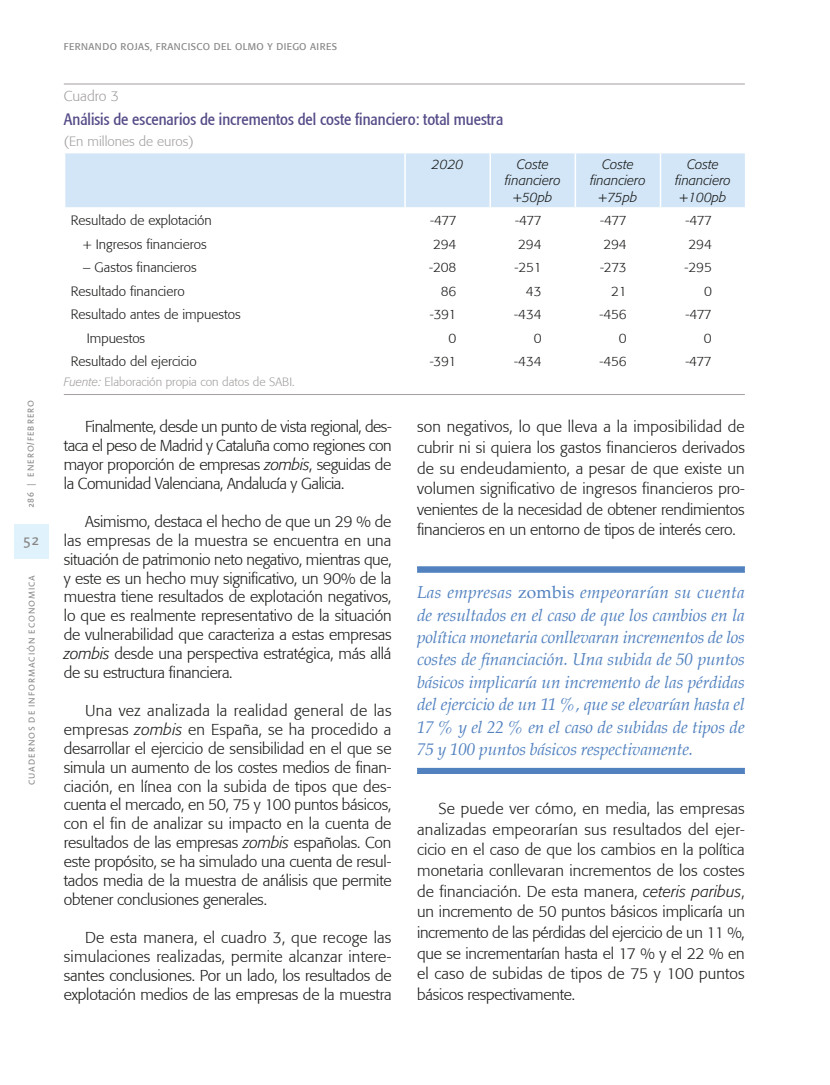
<style>
.page{position:relative;width:830px;height:1085px;background:#fff}
.page>*{position:absolute;margin:0;border:0;box-sizing:border-box;transform-origin:0 0}
.t1{font:italic 17.25px/22.4px "Palatino";letter-spacing:-.01em;color:#5181bf;text-align:justify}
.t2{font:condensed 16.5px "Formata";color:#564b87}
.t3{font:300 15.75px/18.9px "Formata";letter-spacing:-.015em;color:#1d1d1b;text-align:justify}
.t4{font:15px "Linotype Aroma";color:#878483}
.t5{font:300 14.25px "Formata";color:#a4a09f}
.t6{font:300 13.5px "Formata";color:#1d1d1b}
.t7{font:italic 300 13.5px/16.2px "Formata";color:#1d1d1b;text-align:center}
.t8{font:300 13.5px "Formata";color:#a4a09f}
.t9{font:300 12px "Formata";color:#a4a09f}
.t10{font:9.75px "Formata";letter-spacing:.04em;color:#878787}
.t11{font:9px "Linotype Aroma";letter-spacing:.1em;color:#878787}
.s1{font-style:italic}
.s2{font-style:normal}
</style>
<div class="page">
<div style="left:14px;top:524px;width:34px;height:34px;background:#e0f2fb"></div>
<div style="left:417px;top:566px;width:327px;height:6px;background:#5181bf"></div>
<div style="left:417px;top:767px;width:327px;height:6px;background:#5181bf"></div>
<hr style="left:64px;top:84px;width:680px;height:1px;background:#a4a09f">
<hr style="left:64px;top:394px;width:680px;height:1px;background:#a4a09f">
<div style="left:65px;top:153px;width:679px;height:54px;background:#d2e6f8"></div>
<hr style="left:404px;top:153px;width:1px;height:54px;background:#fff">
<hr style="left:489px;top:153px;width:1px;height:54px;background:#fff">
<hr style="left:574px;top:153px;width:2px;height:54px;background:#fff">
<hr style="left:659px;top:153px;width:2px;height:54px;background:#fff">
<p class="t11" style="left:25px;top:508px;width:110px;rotate:-90deg">286 | ENERO/FEBRERO</p>
<p class="t4" style="left:23px;top:530px;width:18px">52</p>
<p class="t11" style="left:26px;top:785px;width:212px;rotate:-90deg">CUADERNOS DE INFORMACIÓN ECONOMICA</p>
<p class="t10" style="left:64px;top:40px;width:275px">FERNANDO ROJAS, FRANCISCO DEL OLMO Y DIEGO AIRES</p>
<p class="t5" style="left:64px;top:88px;width:57px">Cuadro 3</p>
<p class="t2" style="left:64px;top:110px;width:440px">Análisis de escenarios de incrementos del coste financiero: total muestra</p>
<p class="t8" style="left:64px;top:133px;width:131px">(En millones de euros)</p>
<p class="t7" style="left:431px;top:156px;width:33px">2020</p>
<p class="t7" style="left:504px;top:156px;width:57px">Coste financiero +50pb</p>
<p class="t7" style="left:589px;top:156px;width:57px">Coste financiero +75pb</p>
<p class="t7" style="left:674px;top:156px;width:57px">Coste financiero +100pb</p>
<p class="t6" style="left:71px;top:212px;width:142px">Resultado de explotación</p>
<p class="t6" style="left:430px;top:212px;width:28px">-477</p>
<p class="t6" style="left:515px;top:212px;width:28px">-477</p>
<p class="t6" style="left:600px;top:212px;width:28px">-477</p>
<p class="t6" style="left:685px;top:212px;width:28px">-477</p>
<p class="t6" style="left:83px;top:236px;width:125px">+ Ingresos financieros</p>
<p class="t6" style="left:433px;top:236px;width:25px">294</p>
<p class="t6" style="left:518px;top:236px;width:25px">294</p>
<p class="t6" style="left:603px;top:236px;width:25px">294</p>
<p class="t6" style="left:688px;top:236px;width:25px">294</p>
<p class="t6" style="left:83px;top:259px;width:115px">– Gastos financieros</p>
<p class="t6" style="left:429px;top:259px;width:29px">-208</p>
<p class="t6" style="left:514px;top:259px;width:29px">-251</p>
<p class="t6" style="left:599px;top:259px;width:28px">-273</p>
<p class="t6" style="left:684px;top:259px;width:29px">-295</p>
<p class="t6" style="left:71px;top:283px;width:115px">Resultado financiero</p>
<p class="t6" style="left:440px;top:283px;width:17px">86</p>
<p class="t6" style="left:525px;top:283px;width:17px">43</p>
<p class="t6" style="left:611px;top:283px;width:17px">21</p>
<p class="t6" style="left:703px;top:283px;width:9px">0</p>
<p class="t6" style="left:71px;top:306px;width:171px">Resultado antes de impuestos</p>
<p class="t6" style="left:429px;top:306px;width:28px">-391</p>
<p class="t6" style="left:514px;top:306px;width:29px">-434</p>
<p class="t6" style="left:599px;top:306px;width:29px">-456</p>
<p class="t6" style="left:685px;top:306px;width:28px">-477</p>
<p class="t6" style="left:87px;top:330px;width:60px">Impuestos</p>
<p class="t6" style="left:448px;top:330px;width:9px">0</p>
<p class="t6" style="left:533px;top:330px;width:9px">0</p>
<p class="t6" style="left:618px;top:330px;width:9px">0</p>
<p class="t6" style="left:703px;top:330px;width:9px">0</p>
<p class="t6" style="left:71px;top:353px;width:127px">Resultado del ejercicio</p>
<p class="t6" style="left:429px;top:353px;width:28px">-391</p>
<p class="t6" style="left:514px;top:353px;width:29px">-434</p>
<p class="t6" style="left:599px;top:353px;width:29px">-456</p>
<p class="t6" style="left:685px;top:353px;width:28px">-477</p>
<p class="t9" style="left:64px;top:374px;width:232px"><span class="s1">Fuente:</span> Elaboración propia con datos de SABI.</p>
<p class="t3" style="left:64px;top:417px;width:329px;text-indent:21px">Finalmente, desde un punto de vista regional, des&shy;taca el peso de Madrid y Cataluña como regiones con mayor proporción de empresas <span class="s1">zombis</span>, seguidas de la Comunidad Valenciana, Andalucía y Galicia.</p>
<p class="t3" style="left:64px;top:512px;width:329px;text-indent:21px">Asimismo, destaca el hecho de que un 29 % de las empresas de la muestra se encuentra en una situación de patrimonio neto negativo, mientras que, y este es un hecho muy significativo, un 90% de la muestra tiene resultados de explotación negativos, lo que es realmente representativo de la situación de vulnerabilidad que caracteriza a estas empresas <span class="s1">zombis</span> desde una perspectiva estratégica, más allá de su estructura financiera.</p>
<p class="t3" style="left:64px;top:701px;width:329px;text-indent:21px">Una vez analizada la realidad general de las empresas <span class="s1">zombis</span> en España, se ha procedido a desarrollar el ejercicio de sensibilidad en el que se simula un aumento de los costes medios de finan&shy;ciación, en línea con la subida de tipos que des&shy;cuenta el mercado, en 50, 75 y 100 puntos básicos, con el fin de analizar su impacto en la cuenta de resultados de las empresas <span class="s1">zombis</span> españolas. Con este propósito, se ha simulado una cuenta de resul&shy;tados media de la muestra de análisis que permite obtener conclusiones generales.</p>
<p class="t3" style="left:64px;top:927px;width:329px;text-indent:21px">De esta manera, el cuadro 3, que recoge las simulaciones realizadas, permite alcanzar intere&shy;santes conclusiones. Por un lado, los resultados de explotación medios de las empresas de la muestra</p>
<p class="t3" style="left:417px;top:416px;width:329px;line-height:20.7px">son negativos, lo que lleva a la imposibilidad de cubrir ni si quiera los gastos financieros derivados de su endeudamiento, a pesar de que existe un volumen significativo de ingresos financieros pro&shy;venientes de la necesidad de obtener rendimientos financieros en un entorno de tipos de interés cero.</p>
<p class="t1" style="left:417px;top:580px;width:329px">Las empresas <span class="s2">zombis</span> empeorarían su cuenta de resultados en el caso de que los cambios en la política monetaria conllevaran incrementos de los costes de financiación. Una subida de 50 puntos básicos implicaría un incremento de las pérdidas del ejercicio de un 11 %, que se elevarían hasta el 17 % y el 22 % en el caso de subidas de tipos de 75 y 100 puntos básicos respectivamente.</p>
<p class="t3" style="left:417px;top:798px;width:329px;line-height:20.7px;text-indent:21px">Se puede ver cómo, en media, las empresas analizadas empeorarían sus resultados del ejer&shy;cicio en el caso de que los cambios en la política monetaria conllevaran incrementos de los costes de financiación. De esta manera, <span class="s1">ceteris paribus</span>, un incremento de 50 puntos básicos implicaría un incremento de las pérdidas del ejercicio de un 11 %, que se incrementarían hasta el 17 % y el 22 % en el caso de subidas de tipos de 75 y 100 puntos básicos respectivamente.</p>
</div>
